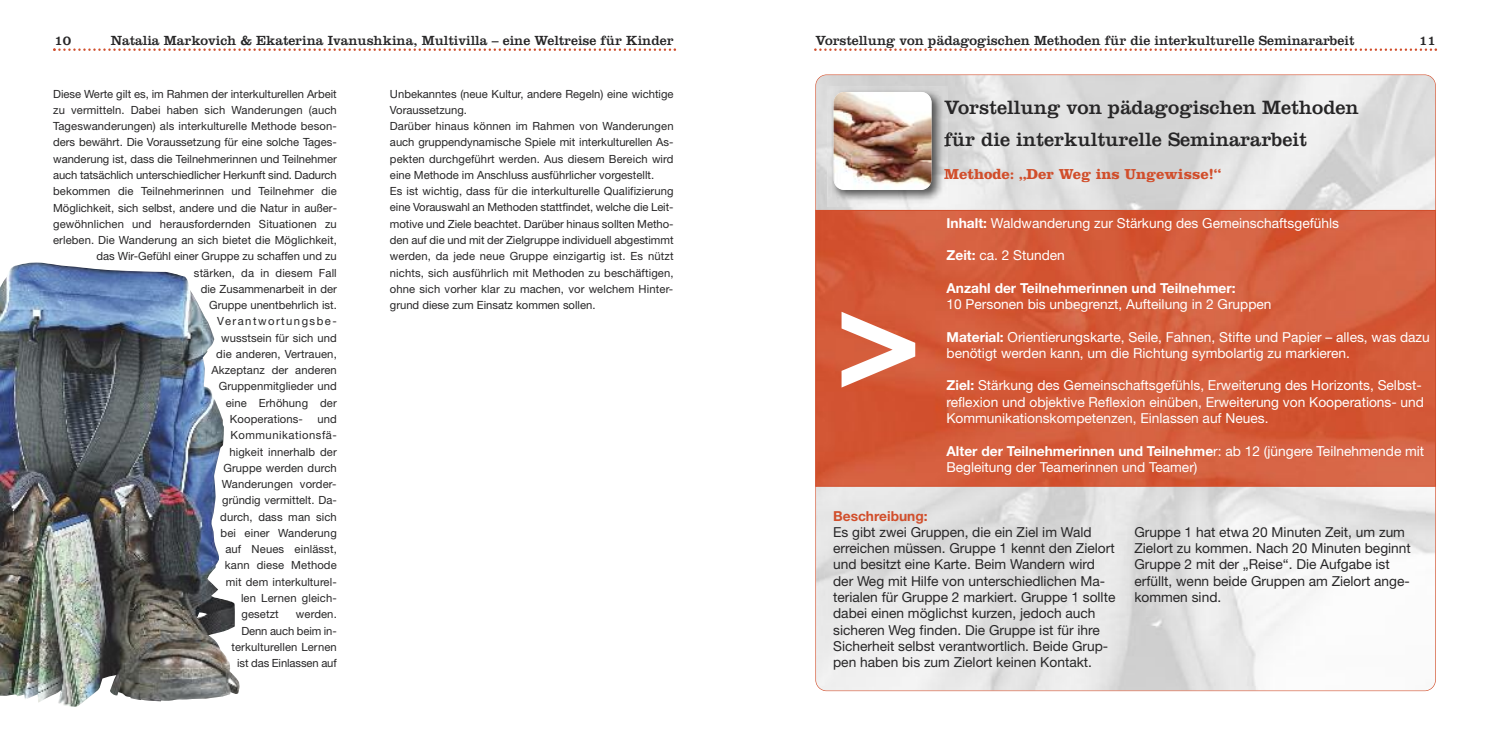
<style>
.page{position:relative;width:1489px;height:745px;background:#fff}
.page>*{position:absolute;margin:0;border:0;box-sizing:border-box;transform-origin:0 0}
.t1{font:700 145px "Clarendon LT Std";color:#fff}
.t2{font:20px/32.5px "Clarendon LT Std";color:#272627}
.t3{font:700 15px "Clarendon LT Std";color:#d14e2b}
.t4{font:13.75px/16.2px "Helvetica Neue LT";color:#fff}
.t5{font:13.75px/16.2px "Helvetica Neue LT";color:#272627}
.t6{font:13.75px "Clarendon LT Std";color:#272627}
.t7{font:700 13.75px "Helvetica Neue LT";color:#fff}
.t8{font:700 13.75px "Helvetica Neue LT";color:#d14e2b}
.t9{font:11.25px/16.2px "Helvetica Neue LT";letter-spacing:.005em;color:#272627;text-align:right}
.t10{font:11.25px "Helvetica Neue LT";letter-spacing:.13em;color:#272627}
.t11{font:11.25px "Helvetica Neue LT";letter-spacing:.045em;color:#272627}
.s1{font-weight:700}
</style>
<div class="page">
<svg style="left:814px;top:48px;width:622px;height:3px"></svg>
<svg style="left:53px;top:48px;width:623px;height:3px"></svg>
<img style="left:816px;top:75px;width:618px;height:615px;border-radius:11px">
<img style="left:817px;top:212px;width:616px;height:272px">
<div style="left:815px;top:210px;width:620px;height:276px;border:1px solid #d14e2b"></div>
<img style="left:827px;top:86px;width:120px;height:120px">
<svg style="left:944px;top:100px;width:3px;height:7px"></svg>
<img style="left:944px;top:133px;width:3px;height:14px">
<svg style="left:944px;top:169px;width:3px;height:12px"></svg>
<img style="left:833px;top:92px;width:98px;height:98px;border-radius:11px">
<img style="left:0;top:262px;width:238px;height:444px">
<p class="t6" style="left:54px;top:35px;width:18px">10</p>
<p class="t6" style="left:111px;top:35px;width:564px">Natalia Markovich &amp; Ekaterina Ivanushkina, Multivilla – eine Weltreise für Kinder</p>
<p class="t9" style="left:53px;top:86px;width:285px">Diese Werte gilt es, im Rahmen der interkulturellen Arbeit</p>
<p class="t9" style="left:53px;top:103px;width:285px">zu vermitteln. Dabei haben sich Wanderungen (auch</p>
<p class="t9" style="left:53px;top:119px;width:285px">Tageswanderungen) als interkulturelle Methode beson-</p>
<p class="t9" style="left:53px;top:135px;width:285px">ders bewährt. Die Voraussetzung für eine solche Tages-</p>
<p class="t9" style="left:53px;top:151px;width:285px">wanderung ist, dass die Teilnehmerinnen und Teilnehmer</p>
<p class="t9" style="left:53px;top:168px;width:285px">auch tatsächlich unterschiedlicher Herkunft sind. Dadurch</p>
<p class="t9" style="left:53px;top:184px;width:285px">bekommen die Teilnehmerinnen und Teilnehmer die</p>
<p class="t9" style="left:53px;top:200px;width:285px">Möglichkeit, sich selbst, andere und die Natur in außer-</p>
<p class="t9" style="left:53px;top:216px;width:285px">gewöhnlichen und herausfordernden Situationen zu</p>
<p class="t9" style="left:53px;top:233px;width:285px">erleben. Die Wanderung an sich bietet die Möglichkeit,</p>
<p class="t9" style="left:96px;top:249px;width:242px">das Wir-Gefühl einer Gruppe zu schaffen und zu</p>
<p class="t9" style="left:194px;top:265px;width:144px">stärken, da in diesem Fall</p>
<p class="t9" style="left:201px;top:281px;width:137px">die Zusammenarbeit in der</p>
<p class="t9" style="left:209px;top:298px;width:129px">Gruppe unentbehrlich ist.</p>
<p class="t10" style="left:217px;top:317px;width:121px">Verantwortungsbe-</p>
<p class="t9" style="left:221px;top:330px;width:117px">wusstsein für sich und</p>
<p class="t9" style="left:216px;top:346px;width:122px">die anderen, Vertrauen,</p>
<p class="t9" style="left:211px;top:363px;width:127px">Akzeptanz der anderen</p>
<p class="t9" style="left:219px;top:379px;width:120px">Gruppenmitglieder und</p>
<p class="t9" style="left:226px;top:395px;width:113px">eine Erhöhung der</p>
<p class="t9" style="left:230px;top:411px;width:75px">Kooperations-</p>
<p class="t9" style="left:317px;top:411px;width:21px">und</p>
<p class="t11" style="left:230px;top:431px;width:108px">Kommunikationsfä-</p>
<p class="t9" style="left:229px;top:444px;width:109px">higkeit innerhalb der</p>
<p class="t9" style="left:223px;top:460px;width:115px">Gruppe werden durch</p>
<p class="t9" style="left:222px;top:476px;width:116px">Wanderungen vorder-</p>
<p class="t9" style="left:222px;top:493px;width:116px">gründig vermittelt. Da-</p>
<p class="t9" style="left:220px;top:509px;width:118px">durch, dass man sich</p>
<p class="t9" style="left:221px;top:525px;width:118px">bei einer Wanderung</p>
<p class="t9" style="left:225px;top:541px;width:113px">auf Neues einlässt,</p>
<p class="t9" style="left:225px;top:558px;width:113px">kann diese Methode</p>
<p class="t9" style="left:226px;top:574px;width:112px">mit dem interkulturel-</p>
<p class="t9" style="left:241px;top:590px;width:97px">len Lernen gleich-</p>
<p class="t9" style="left:241px;top:606px;width:39px">gesetzt</p>
<p class="t9" style="left:231px;top:606px;width:107px">werden.<br>Denn auch beim in&shy;terkulturellen Lernen ist das Einlassen auf</p>
<p class="t9" style="left:390px;top:86px;width:285px;text-align:left">Unbekanntes (neue Kultur, andere Regeln) eine wichtige Voraussetzung.<br>Darüber hinaus können im Rahmen von Wanderungen auch gruppendynamische Spiele mit interkulturellen As&shy;pekten durchgeführt werden. Aus diesem Bereich wird eine Methode im Anschluss ausführlicher vorgestellt.<br>Es ist wichtig, dass für die interkulturelle Qualifizierung eine Vorauswahl an Methoden stattfindet, welche die Leit&shy;motive und Ziele beachtet. Darüber hinaus sollten Metho&shy;den auf die und mit der Zielgruppe individuell abgestimmt werden, da jede neue Gruppe einzigartig ist. Es nützt nichts, sich ausführlich mit Methoden zu beschäftigen, ohne sich vorher klar zu machen, vor welchem Hinter&shy;grund diese zum Einsatz kommen sollen.</p>
<p class="t6" style="left:815px;top:35px;width:540px">Vorstellung von pädagogischen Methoden für die interkulturelle Seminararbeit</p>
<p class="t6" style="left:1418px;top:35px;width:18px">11</p>
<h1 class="t1" style="left:834px;top:287px;width:88px">&gt;</h1>
<h2 class="t2" style="left:944px;top:93px;width:416px">Vorstellung von pädagogischen Methoden für die interkulturelle Seminararbeit</h2>
<h3 class="t3" style="left:944px;top:169px;width:279px">Methode: „Der Weg ins Ungewisse!“</h3>
<p class="t4" style="left:946px;top:216px;width:394px"><span class="s1">Inhalt:</span> Waldwanderung zur Stärkung des Gemeinschaftsgefühls</p>
<p class="t4" style="left:946px;top:248px;width:120px"><span class="s1">Zeit:</span> ca. 2 Stunden</p>
<p class="t7" style="left:946px;top:283px;width:290px">Anzahl der Teilnehmerinnen und Teilnehmer:</p>
<p class="t4" style="left:946px;top:297px;width:326px">10 Personen bis unbegrenzt, Aufteilung in 2 Gruppen</p>
<p class="t4" style="left:946px;top:330px;width:485px"><span class="s1">Material:</span> Orientierungskarte, Seile, Fahnen, Stifte und Papier – alles, was dazu benötigt werden kann, um die Richtung symbolartig zu markieren.</p>
<p class="t4" style="left:946px;top:378px;width:479px"><span class="s1">Ziel:</span> Stärkung des Gemeinschaftsgefühls, Erweiterung des Horizonts, Selbst&shy;reflexion und objektive Reflexion einüben, Erweiterung von Kooperations- und<br>Kommunikationskompetenzen, Einlassen auf Neues.</p>
<p class="t4" style="left:946px;top:443px;width:479px"><span class="s1">Alter der Teilnehmerinnen und Teilnehme</span>r: ab 12 (jüngere Teilnehmende mit<br>Begleitung der Teamerinnen und Teamer)</p>
<p class="t8" style="left:833px;top:510px;width:96px">Beschreibung:</p>
<p class="t5" style="left:833px;top:525px;width:284px">Es gibt zwei Gruppen, die ein Ziel im Wald erreichen müssen. Gruppe 1 kennt den Zielort und besitzt eine Karte. Beim Wandern wird der Weg mit Hilfe von unterschiedlichen Ma&shy;terialen für Gruppe 2 markiert. Gruppe 1 sollte dabei einen möglichst kurzen, jedoch auch sicheren Weg finden. Die Gruppe ist für ihre Sicherheit selbst verantwortlich. Beide Grup&shy;pen haben bis zum Zielort keinen Kontakt.</p>
<p class="t5" style="left:1134px;top:525px;width:278px">Gruppe 1 hat etwa 20 Minuten Zeit, um zum Zielort zu kommen. Nach 20 Minuten beginnt Gruppe 2 mit der „Reise“. Die Aufgabe ist erfüllt, wenn beide Gruppen am Zielort ange&shy;kommen sind.</p>
</div>
